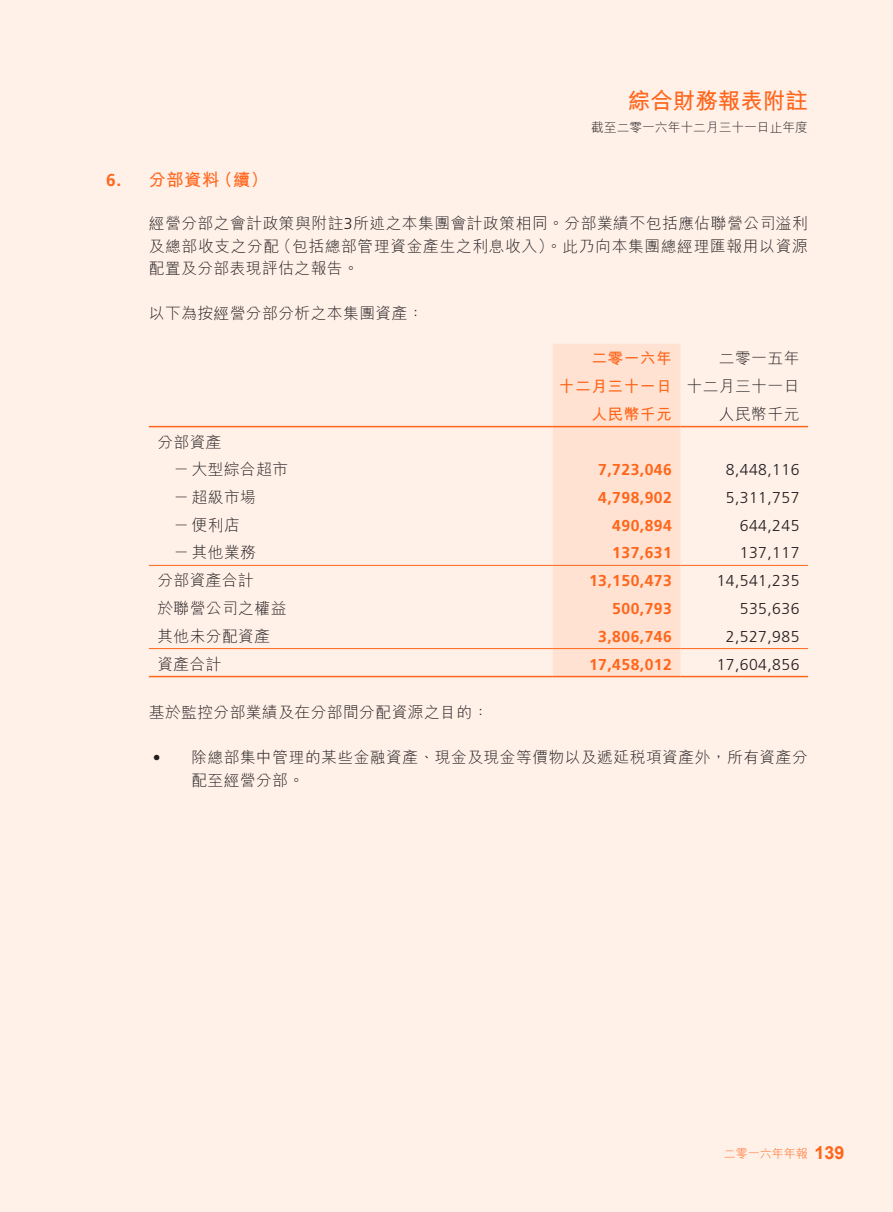
<style>
.page{position:relative;width:893px;height:1212px;background:#fff0e8}
.page>*{position:absolute;margin:0;border:0;box-sizing:border-box;transform-origin:0 0}
.t1{font:700 22.5px "M Hei HK";color:#ff661c}
.t2{font:700 17.25px "M Hei HK";color:#ff661c}
.t3{font:300 15.75px/22.5px "M Hei HK";letter-spacing:.03em;color:#231f20}
.t4{font:700 15.75px "Frutiger LT Std";letter-spacing:.03em;color:#ff661c}
.t5{font:300 15.75px "Frutiger LT Std";letter-spacing:.03em;color:#231f20}
.t6{font:700 15.75px "M Hei HK";letter-spacing:.03em;color:#ff661c}
.t7{font:300 12.75px "M Hei HK";color:#231f20}
.t8{font:300 12px "M Hei HK";color:#ff661c}
.s1{font-family:"Frutiger LT Std"}
.s2{font-weight:300;color:#231f20}
.s3{font-family:"Arial";font-weight:700;font-size:18px}
</style>
<div class="page">
<div style="left:553px;top:344px;width:127px;height:332px;background:#ffe2d1"></div>
<hr style="left:149px;top:426px;width:404px;height:1px;background:#ff661c">
<hr style="left:553px;top:426px;width:127px;height:1px;background:#ff661c">
<hr style="left:680px;top:426px;width:128px;height:1px;background:#ff661c">
<hr style="left:149px;top:676px;width:404px;height:1px;background:#ff661c">
<hr style="left:553px;top:676px;width:127px;height:1px;background:#ff661c">
<hr style="left:680px;top:676px;width:128px;height:1px;background:#ff661c">
<hr style="left:149px;top:648px;width:404px;height:1px;background:#ff661c">
<hr style="left:553px;top:648px;width:127px;height:1px;background:#ff661c">
<hr style="left:680px;top:648px;width:128px;height:1px;background:#ff661c">
<hr style="left:149px;top:565px;width:404px;height:1px;background:#ff661c">
<hr style="left:553px;top:565px;width:127px;height:1px;background:#ff661c">
<hr style="left:680px;top:565px;width:128px;height:1px;background:#ff661c">
<h1 class="t1" style="left:628px;top:84px;width:181px">綜合財務報表附註</h1>
<p class="t7" style="left:591px;top:119px;width:218px">截至二零一六年十二月三十一日止年度</p>
<p class="t2" style="left:106px;top:167px;width:163px"><span class="s1">6.</span> 分部資料（續）</p>
<p class="t3" style="left:149px;top:212px;width:661px;text-align:justify">經營分部之會計政策與附註<span class="s1">3</span>所述之本集團會計政策相同。分部業績不包括應佔聯營公司溢利及總部收支之分配（包括總部管理資金產生之利息收入）。此乃向本集團總經理匯報用以資源配置及分部表現評估之報告。</p>
<p class="t3" style="left:149px;top:302px;width:276px">以下為按經營分部分析之本集團資產：</p>
<p class="t6" style="left:591px;top:347px;width:82px">二零一六年</p>
<p class="t3" style="left:719px;top:347px;width:82px">二零一五年</p>
<p class="t6" style="left:559px;top:375px;width:242px">十二月三十一日 <span class="s2">十二月三十一日</span></p>
<p class="t6" style="left:591px;top:402px;width:82px">人民幣千元</p>
<p class="t3" style="left:719px;top:402px;width:82px">人民幣千元</p>
<p class="t3" style="left:174px;top:428px;width:116px;line-height:27.6px;text-indent:-16px">分部資產<br>－大型綜合超市</p>
<p class="t4" style="left:598px;top:461px;width:75px">7,723,046</p>
<p class="t5" style="left:726px;top:461px;width:75px">8,448,116</p>
<p class="t3" style="left:174px;top:485px;width:84px">－超級市場</p>
<p class="t4" style="left:598px;top:488px;width:75px">4,798,902</p>
<p class="t5" style="left:726px;top:489px;width:75px">5,311,757</p>
<p class="t3" style="left:174px;top:513px;width:68px">－便利店</p>
<p class="t4" style="left:612px;top:516px;width:61px">490,894</p>
<p class="t5" style="left:740px;top:516px;width:61px">644,245</p>
<p class="t3" style="left:174px;top:541px;width:84px">－其他業務</p>
<p class="t4" style="left:612px;top:544px;width:61px">137,631</p>
<p class="t5" style="left:740px;top:544px;width:61px">137,117</p>
<p class="t3" style="left:157px;top:569px;width:98px">分部資產合計</p>
<p class="t4" style="left:589px;top:571px;width:84px">13,150,473</p>
<p class="t5" style="left:717px;top:572px;width:84px">14,541,235</p>
<p class="t3" style="left:157px;top:596px;width:131px">於聯營公司之權益</p>
<p class="t4" style="left:612px;top:599px;width:61px">500,793</p>
<p class="t5" style="left:740px;top:599px;width:61px">535,636</p>
<p class="t3" style="left:157px;top:624px;width:114px">其他未分配資產</p>
<p class="t4" style="left:598px;top:627px;width:75px">3,806,746</p>
<p class="t5" style="left:726px;top:627px;width:75px">2,527,985</p>
<p class="t3" style="left:157px;top:652px;width:66px">資產合計</p>
<p class="t4" style="left:589px;top:655px;width:84px">17,458,012</p>
<p class="t5" style="left:717px;top:655px;width:84px">17,604,856</p>
<p class="t3" style="left:149px;top:701px;width:341px">基於監控分部業績及在分部間分配資源之目的：</p>
<p class="t3" style="left:191px;top:746px;width:618px;text-indent:-39px"><span class="s1">•</span> 除總部集中管理的某些金融資產、現金及現金等價物以及遞延稅項資產外，所有資產分配至經營分部。</p>
<p class="t8" style="left:724px;top:1145px;width:122px">二零一六年年報 <span class="s3">139</span></p>
</div>
